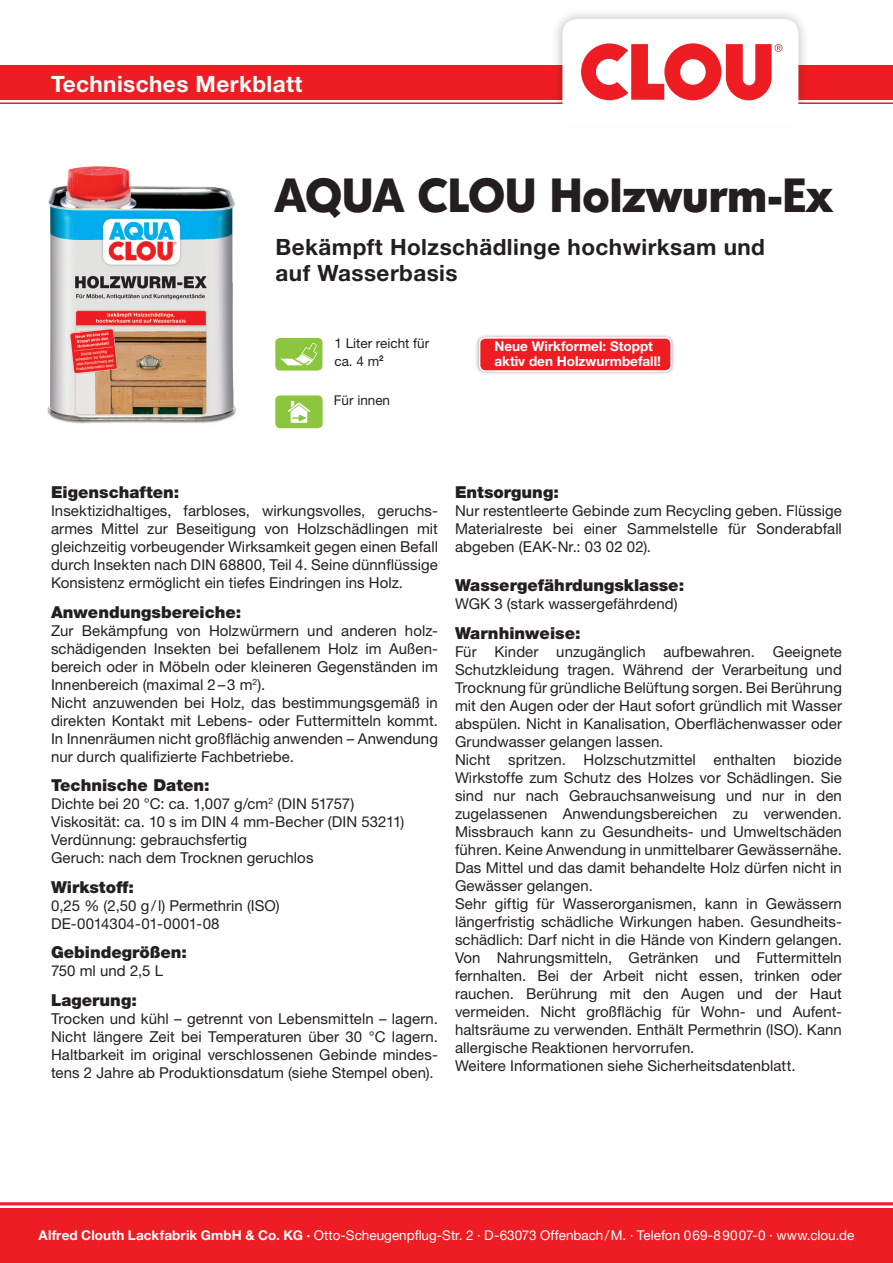
<style>
.page{position:relative;width:893px;height:1263px;background:#fff}
.page>*{position:absolute;margin:0;border:0;box-sizing:border-box;transform-origin:0 0}
.t1{font:700 46.5px "Montreal";letter-spacing:.01em;color:#231f20}
.t2{font:700 22.5px/25.5px "Helvetica Neue LT Std";letter-spacing:.02em;color:#231f20}
.t3{font:700 22.5px "Helvetica Neue LT Std";letter-spacing:.02em;color:#fff}
.Überschrift_11-14{font:900 16.5px "Helvetica Neue LT Std";color:#231f20}
.Fließtext_10_12{font:15px/18px "Helvetica Neue LT Std";letter-spacing:.005em;color:#231f20;text-align:justify}
.t4{font:13.5px "Helvetica Neue LT Std";color:#fff}
.t5{font:700 13.5px/15px "Helvetica Neue LT Std";color:#fff}
.t6{font:13.5px/18px "Helvetica Neue LT Std";color:#231f20}
.s1{font-weight:700}
</style>
<div class="page">
<div style="left:0;top:66px;width:893px;height:34px;background:#ee1d23"></div>
<hr style="left:0;top:102px;width:893px;height:3px;background:#ee1d23">
<div style="left:551px;top:7px;width:259px;height:122px;background:#231f20;opacity:.33"></div>
<div style="left:0;top:105px;width:893px;height:21px;background:#fff"></div>
<svg style="left:562px;top:19px;width:236px;height:86px"></svg>
<div style="left:0;top:1208px;width:893px;height:55px;background:#ee1d23"></div>
<hr style="left:0;top:1202px;width:893px;height:3px;background:#ee1d23">
<div style="left:476px;top:334px;width:199px;height:41px;background:#231f20;opacity:.4"></div>
<div style="left:480px;top:338px;width:191px;height:33px;background:#ee1d23;border-radius:6px"></div>
<div style="left:479px;top:337px;width:193px;height:35px;border:2px solid #fff;border-radius:6px"></div>
<img style="left:47px;top:166px;width:189px;height:258px">
<div style="left:275px;top:395px;width:48px;height:33px;background:#8bc63e;border-radius:5px"></div>
<svg style="left:288px;top:401px;width:22px;height:22px"></svg>
<div style="left:275px;top:338px;width:47px;height:33px;background:#8bc63e;border-radius:5px"></div>
<svg style="left:280px;top:343px;width:37px;height:22px"></svg>
<p class="t3" style="left:51px;top:70px;width:253px">Technisches Merkblatt</p>
<p class="t1" style="left:276px;top:164px;width:558px">AQUA CLOU Holzwurm-Ex</p>
<p class="t2" style="left:276px;top:234px;width:491px">Bekämpft Holzschädlinge hochwirksam und auf Wasserbasis</p>
<p class="t6" style="left:334px;top:334px;width:96px">1 Liter reicht für ca. 4 m<sup>2</sup></p>
<p class="t6" style="left:334px;top:391px;width:58px">Für innen</p>
<p class="t5" style="left:495px;top:339px;width:168px">Neue Wirkformel: Stoppt aktiv den Holzwurmbefall!</p>
<p class="Überschrift_11-14" style="left:51px;top:483px;width:130px">Eigenschaften:</p>
<p class="Fließtext_10_12" style="left:51px;top:502px;width:388px">Insektizidhaltiges, farbloses, wirkungsvolles, geruchs&shy;armes Mittel zur Beseitigung von Holzschädlingen mit gleichzeitig vorbeugender Wirksamkeit gegen einen Befall durch Insekten nach DIN 68800, Teil 4. Seine dünnflüssige Konsistenz ermöglicht ein tiefes Eindringen ins Holz.</p>
<p class="Überschrift_11-14" style="left:51px;top:602px;width:192px">Anwendungsbereiche:</p>
<p class="Fließtext_10_12" style="left:51px;top:621px;width:388px">Zur Bekämpfung von Holzwürmern und anderen holz&shy;schädigenden Insekten bei befallenem Holz im Außen&shy;bereich oder in Möbeln oder kleineren Gegenständen im Innenbereich (maximal 2–3 m<sup>2</sup>).</p>
<p class="Fließtext_10_12" style="left:51px;top:693px;width:388px">Nicht anzuwenden bei Holz, das bestimmungsgemäß in direkten Kontakt mit Lebens- oder Futtermitteln kommt.<br>In Innenräumen nicht großflächig anwenden – Anwendung nur durch qualifizierte Fachbetriebe.</p>
<p class="Überschrift_11-14" style="left:51px;top:776px;width:160px">Technische Daten:</p>
<p class="Fließtext_10_12" style="left:51px;top:795px;width:305px">Dichte bei 20 °C: ca. 1,007 g/cm<sup>2</sup> (DIN 51757)</p>
<p class="Fließtext_10_12" style="left:51px;top:813px;width:355px">Viskosität: ca. 10 s im DIN 4 mm-Becher (DIN 53211)</p>
<p class="Fließtext_10_12" style="left:51px;top:831px;width:198px">Verdünnung: gebrauchsfertig</p>
<p class="Fließtext_10_12" style="left:51px;top:849px;width:264px">Geruch: nach dem Trocknen geruchlos</p>
<p class="Überschrift_11-14" style="left:51px;top:877px;width:85px">Wirkstoff:</p>
<p class="Fließtext_10_12" style="left:51px;top:896px;width:230px">0,25 % (2,50 g/l) Permethrin (ISO)</p>
<p class="Fließtext_10_12" style="left:51px;top:914px;width:170px">DE-0014304-01-0001-08</p>
<p class="Überschrift_11-14" style="left:51px;top:943px;width:138px">Gebindegrößen:</p>
<p class="Fließtext_10_12" style="left:51px;top:962px;width:114px">750 ml und 2,5 L</p>
<p class="Überschrift_11-14" style="left:51px;top:990px;width:87px">Lagerung:</p>
<p class="Fließtext_10_12" style="left:51px;top:1009px;width:388px">Trocken und kühl – getrennt von Lebensmitteln – lagern.<br>Nicht längere Zeit bei Temperaturen über 30 °C lagern.<br>Haltbarkeit im original verschlossenen Gebinde mindes&shy;tens 2 Jahre ab Produktionsdatum (siehe Stempel oben).</p>
<p class="Überschrift_11-14" style="left:455px;top:483px;width:105px">Entsorgung:</p>
<p class="Fließtext_10_12" style="left:455px;top:502px;width:388px">Nur restentleerte Gebinde zum Recycling geben. Flüssige Materialreste bei einer Sammelstelle für Sonderabfall abgeben (EAK-Nr.: 03 02 02).</p>
<p class="Überschrift_11-14" style="left:455px;top:576px;width:231px">Wassergefährdungsklasse:</p>
<p class="Fließtext_10_12" style="left:455px;top:595px;width:224px">WGK 3 (stark wassergefährdend)</p>
<p class="Überschrift_11-14" style="left:455px;top:623px;width:127px">Warnhinweise:</p>
<p class="Fließtext_10_12" style="left:455px;top:642px;width:388px">Für Kinder unzugänglich aufbewahren. Geeignete Schutzkleidung tragen. Während der Verarbeitung und Trocknung für gründliche Belüftung sorgen. Bei Berührung mit den Augen oder der Haut sofort gründlich mit Wasser abspülen. Nicht in Kanalisation, Oberflächenwasser oder Grundwasser gelangen lassen.</p>
<p class="Fließtext_10_12" style="left:455px;top:750px;width:388px">Nicht spritzen. Holzschutzmittel enthalten biozide Wirkstoffe zum Schutz des Holzes vor Schädlingen. Sie sind nur nach Gebrauchsanweisung und nur in den zugelassenen Anwendungsbereichen zu verwenden.<br>Missbrauch kann zu Gesundheits- und Umweltschäden führen. Keine Anwendung in unmittelbarer Gewässernähe.<br>Das Mittel und das damit behandelte Holz dürfen nicht in Gewässer gelangen.</p>
<p class="Fließtext_10_12" style="left:455px;top:894px;width:388px">Sehr giftig für Wasserorganismen, kann in Gewässern längerfristig schädliche Wirkungen haben. Gesundheits&shy;schädlich: Darf nicht in die Hände von Kindern gelangen.<br>Von Nahrungsmitteln, Getränken und Futtermitteln fernhalten. Bei der Arbeit nicht essen, trinken oder rauchen. Berührung mit den Augen und der Haut vermeiden. Nicht großflächig für Wohn- und Aufent&shy;haltsräume zu verwenden. Enthält Permethrin (ISO). Kann allergische Reaktionen hervorrufen.</p>
<p class="Fließtext_10_12" style="left:455px;top:1056px;width:342px">Weitere Informationen siehe Sicherheitsdatenblatt.</p>
<p class="t4" style="left:39px;top:1227px;width:817px"><span class="s1">Alfred Clouth Lackfabrik GmbH &amp; Co. KG ·</span> Otto-Scheugenpflug-Str. 2 · D-63073 Offenbach/M. · Telefon 069-89007-0 · www.clou.de</p>
</div>
